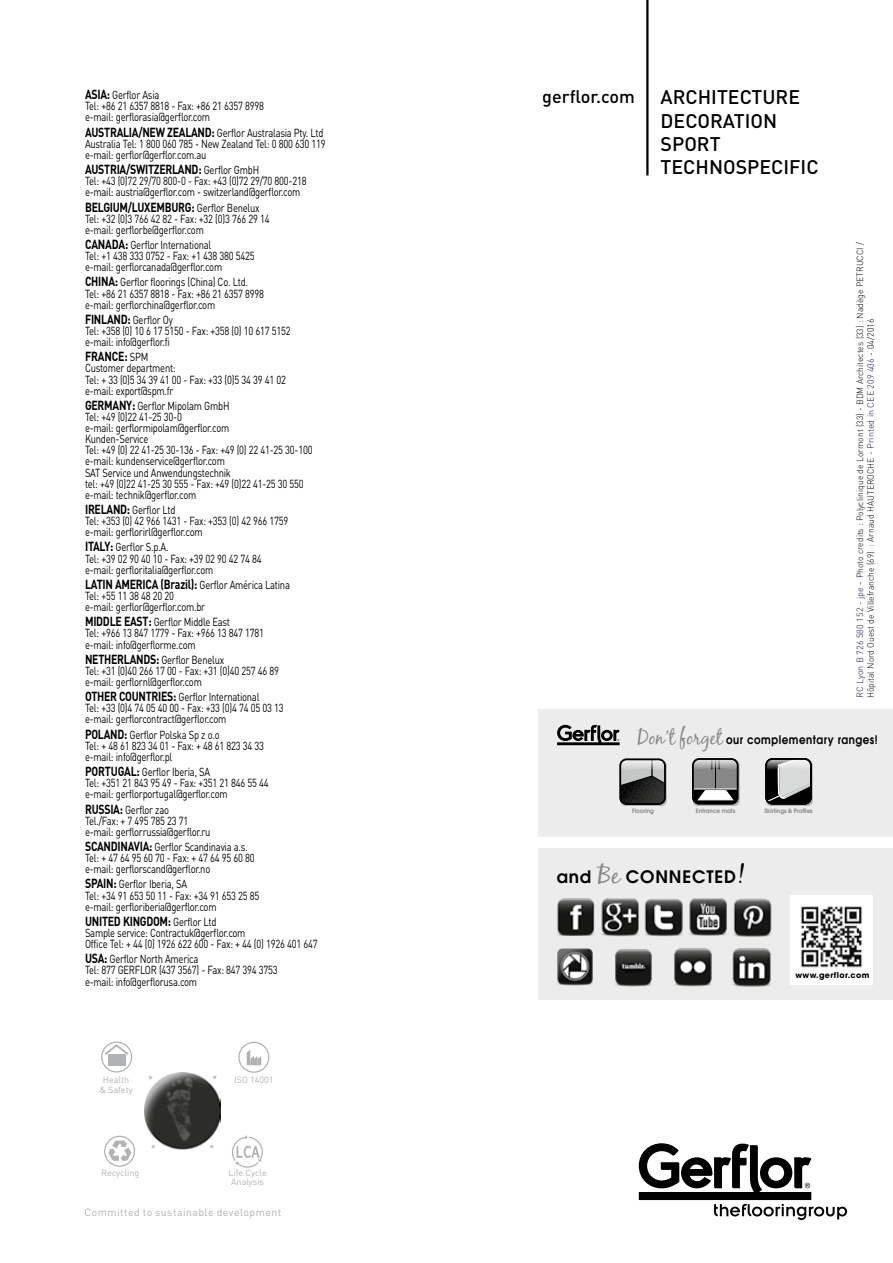
<style>
.page{position:relative;width:893px;height:1263px;background:#fff}
.page>*{position:absolute;margin:0;border:0;box-sizing:border-box;transform-origin:0 0}
.t1{font:500 19.5px/23.4px "DIN Pro";color:#000}
.t2{font:500 18px "DIN Pro";color:#000}
.t3{font:600 17.1px "Avant Garde";letter-spacing:.05em;color:#000}
.t4{font:700 13.05px "DIN Pro";letter-spacing:-.025em;color:#000;scale:.81 1}
.t5{font:600 11.85px "Avant Garde";letter-spacing:.05em;color:#000;scale:.87 1}
.t6{font:11.55px/11.1px "DIN Pro";letter-spacing:-.025em;color:#000;scale:.81 1}
.t7{font:10.5px "DIN Pro";letter-spacing:.04em;color:#b1b2b3}
.t8{font:300 9px/10.8px "DIN Pro";color:#000}
.t9{font:9px/9.8px "DIN Pro";color:#b1b2b3;text-align:center}
.t10{font:700 7.95px "Avant Garde";letter-spacing:.05em;color:#000}
.t11{font:600 6px "Avant Garde";color:#868786;scale:.95 1}
.s1{font-weight:700;font-size:13.05px}
.s2{font-weight:400;font-size:11.55px}
.s3{color:#211b4a}
.s4{font-family:"Black Jack";font-weight:400;font-size:21px;color:#868786}
.s5{font-family:"Black Jack";font-weight:400;font-size:25.65px;color:#868786}
.s6{font-family:"Black Jack";font-weight:400;font-size:25.65px}
</style>
<div class="page">
<svg style="left:639px;top:1143px;width:208px;height:77px"></svg>
<hr style="left:646px;top:0;width:2px;height:175px;background:#000">
<img style="left:214px;top:1075px;width:7px;height:59px">
<img style="left:144px;top:1072px;width:70px;height:78px">
<svg style="left:232px;top:1136px;width:31px;height:32px"></svg>
<svg style="left:108px;top:1140px;width:24px;height:22px"></svg>
<div style="left:104px;top:1136px;width:31px;height:31px;border:1px solid #b1b2b3;border-radius:50%"></div>
<div style="left:238px;top:1042px;width:31px;height:31px;border:1px solid #b1b2b3;border-radius:50%"></div>
<svg style="left:247px;top:1050px;width:14px;height:15px"></svg>
<div style="left:101px;top:1041px;width:31px;height:31px;border:1px solid #b1b2b3;border-radius:50%"></div>
<div style="left:108px;top:1054px;width:17px;height:12px;background:#b1b2b3"></div>
<svg style="left:103px;top:1043px;width:28px;height:14px"></svg>
<div style="left:539px;top:849px;width:354px;height:151px;background:#ececec"></div>
<img style="left:557px;top:898px;width:38px;height:38px">
<img style="left:601px;top:898px;width:38px;height:39px">
<img style="left:733px;top:898px;width:39px;height:39px">
<img style="left:615px;top:949px;width:37px;height:38px">
<img style="left:644px;top:899px;width:39px;height:38px">
<img style="left:689px;top:898px;width:38px;height:38px">
<img style="left:557px;top:948px;width:36px;height:38px">
<img style="left:674px;top:948px;width:38px;height:39px">
<img style="left:732px;top:948px;width:39px;height:39px">
<div style="left:791px;top:895px;width:82px;height:90px;background:#fff"></div>
<img style="left:800px;top:906px;width:63px;height:62px">
<div style="left:539px;top:709px;width:354px;height:128px;background:#ececec"></div>
<div style="left:693px;top:759px;width:47px;height:47px;background:#000"></div>
<div style="left:693px;top:759px;width:22px;height:30px;background:#868786"></div>
<div style="left:716px;top:759px;width:22px;height:30px;background:#868786"></div>
<svg style="left:693px;top:788px;width:46px;height:17px"></svg>
<svg style="left:695px;top:761px;width:41px;height:11px"></svg>
<div style="left:692px;top:758px;width:47px;height:47px;border:2px solid #000;border-radius:6px"></div>
<div style="left:766px;top:759px;width:47px;height:47px;background:#000;opacity:.25"></div>
<svg style="left:766px;top:759px;width:45px;height:45px;background:#8b8c8c"></svg>
<div style="left:765px;top:758px;width:47px;height:47px;border:2px solid #000;border-radius:6px"></div>
<div style="left:620px;top:759px;width:47px;height:47px;background:#000;opacity:.25"></div>
<svg style="left:620px;top:759px;width:46px;height:46px;background:#6f6f6f"></svg>
<div style="left:619px;top:758px;width:47px;height:47px;border:2px solid #000;border-radius:6px"></div>
<svg style="left:557px;top:724px;width:63px;height:21px"></svg>
<p class="t6" style="left:85px;top:89px;width:222px"><span class="s1">ASIA:</span> Gerflor Asia<br>Tel: +86 21 6357 8818 - Fax: +86 21 6357 8998 e-mail: gerflorasia@gerflor.com</p>
<p class="t6" style="left:85px;top:126px;width:298px"><span class="s1">AUSTRALIA/NEW ZEALAND:</span> Gerflor Australasia Pty. Ltd<br>Australia Tel: 1 800 060 785 - New Zealand Tel: 0 800 630 119 e-mail: gerflor@gerflor.com.au</p>
<p class="t4" style="left:85px;top:161px;width:217px">AUSTRIA/SWITZERLAND: <span class="s2">Gerflor GmbH</span></p>
<p class="t6" style="left:85px;top:175px;width:275px">Tel: +43 (0)72 29/70 800-0 - Fax: +43 (0)72 29/70 800-218 e-mail: austria@gerflor.com - switzerland@gerflor.com</p>
<p class="t4" style="left:85px;top:198px;width:217px">BELGIUM/LUXEMBURG: <span class="s2">Gerflor Benelux</span></p>
<p class="t6" style="left:85px;top:212px;width:229px">Tel: +32 (0)3 766 42 82 - Fax: +32 (0)3 766 29 14 e-mail: gerflorbe@gerflor.com</p>
<p class="t6" style="left:85px;top:239px;width:211px"><span class="s1">CANADA:</span> Gerflor International<br>Tel: +1 438 333 0752 - Fax: +1 438 380 5425 e-mail: gerflorcanada@gerflor.com</p>
<p class="t6" style="left:85px;top:276px;width:222px"><span class="s1">CHINA:</span> Gerflor floorings (China) Co. Ltd.<br>Tel: +86 21 6357 8818 - Fax: +86 21 6357 8998 e-mail: gerflorchina@gerflor.com</p>
<p class="t6" style="left:85px;top:314px;width:255px"><span class="s1">FINLAND:</span> Gerflor Oy<br>Tel: +358 (0) 10 6 17 5150 - Fax: +358 (0) 10 617 5152 e-mail: info@gerflor.fi</p>
<p class="t4" style="left:85px;top:348px;width:80px">FRANCE: <span class="s2">SPM</span></p>
<p class="t6" style="left:85px;top:362px;width:249px">Customer department:<br>Tel: + 33 (0)5 34 39 41 00 - Fax: +33 (0)5 34 39 41 02 e-mail: export@spm.fr</p>
<p class="t6" style="left:85px;top:400px;width:282px"><span class="s1">GERMANY:</span> Gerflor Mipolam GmbH<br>Tel: +49 (0)22 41-25 30-0<br>e-mail: gerflormipolam@gerflor.com<br>Kunden-Service<br>Tel: +49 (0) 22 41-25 30-136 - Fax: +49 (0) 22 41-25 30-100 e-mail: kundenservice@gerflor.com<br>SAT Service und Anwendungstechnik<br>tel: +49 (0)22 41-25 30 555 - Fax: +49 (0)22 41-25 30 550 e-mail: technik@gerflor.com</p>
<p class="t6" style="left:85px;top:504px;width:252px"><span class="s1">IRELAND:</span> Gerflor Ltd<br>Tel: +353 (0) 42 966 1431 - Fax: +353 (0) 42 966 1759 e-mail: gerflorirl@gerflor.com</p>
<p class="t6" style="left:85px;top:541px;width:220px"><span class="s1">ITALY:</span> Gerflor S.p.A.<br>Tel: +39 02 90 40 10 - Fax: +39 02 90 42 74 84 e-mail: gerfloritalia@gerflor.com</p>
<p class="t4" style="left:85px;top:575px;width:254px">LATIN AMERICA (Brazil): <span class="s2">Gerflor América Latina</span></p>
<p class="t6" style="left:85px;top:590px;width:150px">Tel: +55 11 38 48 20 20 e-mail: gerflor@gerflor.com.br</p>
<p class="t6" style="left:85px;top:616px;width:222px"><span class="s1">MIDDLE EAST:</span> Gerflor Middle East<br>Tel: +966 13 847 1779 - Fax: +966 13 847 1781 e-mail: info@gerflorme.com</p>
<p class="t6" style="left:85px;top:653px;width:241px"><span class="s1">NETHERLANDS:</span> Gerflor Benelux<br>Tel: +31 (0)40 266 17 00 - Fax: +31 (0)40 257 46 89 e-mail: gerflornl@gerflor.com</p>
<p class="t6" style="left:85px;top:691px;width:247px"><span class="s1">OTHER COUNTRIES:</span> Gerflor International<br>Tel: +33 (0)4 74 05 40 00 - Fax: +33 (0)4 74 05 03 13 e-mail: gerflorcontract@gerflor.com</p>
<p class="t6" style="left:85px;top:728px;width:222px"><span class="s1">POLAND:</span> Gerflor Polska Sp z o.o<br>Tel: + 48 61 823 34 01 - Fax: + 48 61 823 34 33 e-mail: info@gerflor.pl</p>
<p class="t6" style="left:85px;top:766px;width:228px"><span class="s1">PORTUGAL:</span> Gerflor Iberia, SA<br>Tel: +351 21 843 95 49 - Fax: +351 21 846 55 44 e-mail: gerflorportugal@gerflor.com</p>
<p class="t6" style="left:85px;top:803px;width:156px"><span class="s1">RUSSIA:</span> Gerflor zao<br>Tel./Fax: + 7 495 785 23 71 e-mail: gerflorrussia@gerflor.ru</p>
<p class="t6" style="left:85px;top:841px;width:211px"><span class="s1">SCANDINAVIA:</span> Gerflor Scandinavia a.s.<br>Tel: + 47 64 95 60 70 - Fax: + 47 64 95 60 80 e-mail: gerflorscand@gerflor.no</p>
<p class="t6" style="left:85px;top:878px;width:217px"><span class="s1">SPAIN:</span> Gerflor Iberia, SA<br>Tel: +34 91 653 50 11 - Fax: +34 91 653 25 85 e-mail: gerfloriberia@gerflor.com</p>
<p class="t4" style="left:85px;top:912px;width:164px">UNITED KINGDOM: <span class="s2">Gerflor Ltd</span></p>
<p class="t6" style="left:85px;top:927px;width:289px">Sample service: Contractuk@gerflor.com<br>Office Tel: + 44 (0) 1926 622 600 - Fax: + 44 (0) 1926 401 647</p>
<p class="t6" style="left:85px;top:953px;width:239px"><span class="s1">USA:</span> Gerflor North America<br>Tel: 877 GERFLOR (437 3567) - Fax: 847 394 3753 e-mail: info@gerflorusa.com</p>
<p class="t9" style="left:103px;top:1074px;width:28px">Health</p>
<p class="t9" style="left:234px;top:1074px;width:41px">ISO 14001</p>
<p class="t9" style="left:99px;top:1084px;width:35px">&amp; Safety</p>
<p class="t9" style="left:101px;top:1167px;width:40px">Recycling</p>
<p class="t9" style="left:228px;top:1167px;width:40px">Life Cycle<br>Analysis</p>
<p class="t7" style="left:84px;top:1205px;width:198px">Committed to sustainable development</p>
<h2 class="t2" style="left:542px;top:84px;width:94px">gerflor.com</h2>
<h1 class="t1" style="left:661px;top:85px;width:159px">ARCHITECTURE<br>DECORATION<br>SPORT<br>TECHNOSPECIFIC</h1>
<p class="t8" style="left:854px;top:698px;width:458px;rotate:-90deg"><span class="s3">RC Lyon B 726 580 152 - jpe</span> - Photo credits : Polyclinique de Lormont (33) - BDM Architectes (33) : Nadège PETRUCCI /<br>Hôpital Nord Ouest de Villefranche (69) : Arnaud HAUTEROCHE - <span class="s3">Printed in CEE 209 406</span> - 04/2016</p>
<p class="t5" style="left:637px;top:732px;width:278px"><span class="s4">Don’t forget</span> our complementary ranges!</p>
<p class="t11" style="left:632px;top:807px;width:25px">Flooring</p>
<p class="t11" style="left:696px;top:807px;width:43px">Entrance mats</p>
<p class="t11" style="left:764px;top:807px;width:53px">Skirtings &amp; Profiles</p>
<h3 class="t3" style="left:557px;top:865px;width:190px">and <span class="s5">Be</span> CONNECTED<span class="s6">!</span></h3>
<p class="t10" style="left:795px;top:970px;width:76px">www.gerflor.com</p>
</div>
